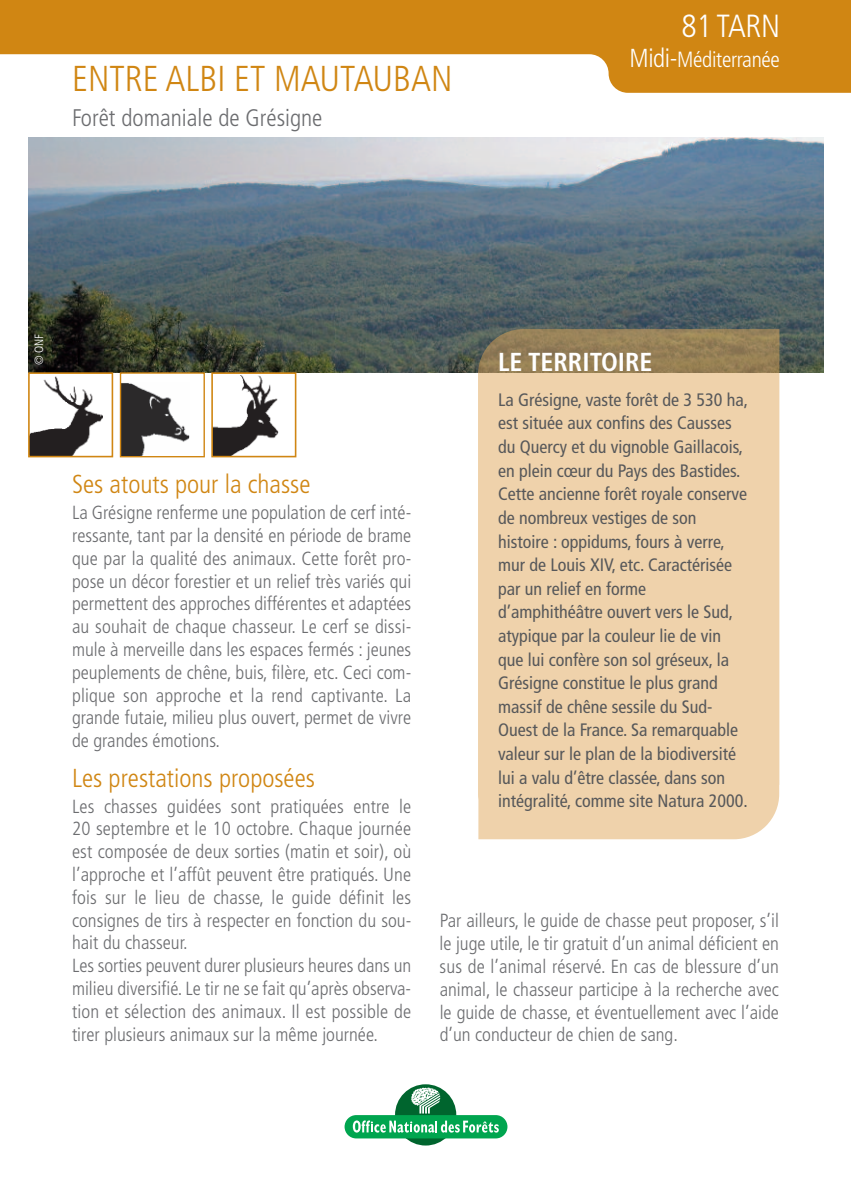
<style>
.page{position:relative;width:851px;height:1191px;background:#fff}
.page>*{position:absolute;margin:0;border:0;box-sizing:border-box;transform-origin:0 0}
.t1{font:300 condensed 36px "Frutiger LT Std";color:#d08613}
.t2{font:300 condensed 32px "Frutiger LT Std";letter-spacing:-.015em;color:#fff}
.t3{font:300 condensed 26px "Frutiger LT Std";color:#d08613}
.t4{font:700 condensed 26px "Frutiger LT Std";color:#fff}
.t5{font:300 condensed 24px "Frutiger LT Std";color:#6c6d70}
.t6{font:300 condensed 22px "Frutiger LT Std";letter-spacing:-.015em;color:#fff}
.t7{font:300 condensed 19px/22.8px "Frutiger LT Std";color:#6c6d70;text-align:justify}
.t8{font:condensed 18px/23.6px "Frutiger LT Std";color:#57585a}
.t9{font:300 condensed 12px "Frutiger";color:#fff}
.s1{font-size:26px}
</style>
<div class="page">
<img style="left:28px;top:137px;width:795px;height:235px">
<div style="left:0;top:0;width:850px;height:137px;background:#d08613"></div>
<svg style="left:0;top:54px;width:850px;height:83px;fill:#fff"></svg>
<div style="left:72px;top:64px;width:416px;height:69px;background:#fff"></div>
<div style="left:395px;top:1084px;width:61px;height:61px;background:#00652e;border-radius:50%"></div>
<div style="left:344px;top:1115px;width:163px;height:23px;background:#00a54f;border-radius:12px"></div>
<svg style="left:411px;top:1087px;width:29px;height:26px"></svg>
<svg style="left:353px;top:1120px;width:145px;height:12px"></svg>
<img style="left:31px;top:376px;width:72px;height:78px">
<div style="left:28px;top:372px;width:85px;height:85px;border:2px solid #d08613"></div>
<img style="left:122px;top:383px;width:67px;height:72px">
<div style="left:120px;top:372px;width:85px;height:85px;border:1px solid #d08613"></div>
<img style="left:214px;top:375px;width:65px;height:79px">
<div style="left:211px;top:372px;width:85px;height:85px;border:2px solid #d08613"></div>
<svg style="left:478px;top:329px;width:301px;height:510px;background:#e7caa3"></svg>
<h1 class="t1" style="left:72px;top:64px;width:382px">ENTRE ALBI ET MAUTAUBAN</h1>
<p class="t5" style="left:72px;top:108px;width:252px">Forêt domaniale de Grésigne</p>
<h2 class="t2" style="left:681px;top:13px;width:100px">81 TARN</h2>
<p class="t6" style="left:629px;top:51px;width:152px"><span class="s1">Midi-</span>Méditerranée</p>
<p class="t9" style="left:34px;top:365px;width:33px;rotate:-90deg">© ONF</p>
<h3 class="t3" style="left:72px;top:473px;width:240px">Ses atouts pour la chasse</h3>
<p class="t7" style="left:72px;top:502px;width:341px">La Grésigne renferme une population de cerf inté&shy;ressante, tant par la densité en période de brame que par la qualité des animaux. Cette forêt pro&shy;pose un décor forestier et un relief très variés qui permettent des approches différentes et adaptées au souhait de chaque chasseur. Le cerf se dissi&shy;mule à merveille dans les espaces fermés : jeunes peuplements de chêne, buis, filère, etc. Ceci com&shy;plique son approche et la rend captivante. La grande futaie, milieu plus ouvert, permet de vivre de grandes émotions.</p>
<h3 class="t3" style="left:72px;top:767px;width:244px">Les prestations proposées</h3>
<p class="t7" style="left:72px;top:796px;width:341px;text-align:left">Les chasses guidées sont pratiquées entre le 20 septembre et le 10 octobre. Chaque journée est composée de deux sorties (matin et soir), où l’approche et l’affût peuvent être pratiqués. Une fois sur le lieu de chasse, le guide définit les consignes de tirs à respecter en fonction du sou&shy;hait du chasseur.<br>Les sorties peuvent durer plusieurs heures dans un milieu diversifié. Le tir ne se fait qu’après observa&shy;tion et sélection des animaux. Il est possible de tirer plusieurs animaux sur la même journée.</p>
<h3 class="t4" style="left:498px;top:351px;width:156px">LE TERRITOIRE</h3>
<p class="t8" style="left:498px;top:389px;width:251px">La Grésigne, vaste forêt de 3 530 ha, est située aux confins des Causses du Quercy et du vignoble Gaillacois, en plein cœur du Pays des Bastides.<br>Cette ancienne forêt royale conserve de nombreux vestiges de son histoire : oppidums, fours à verre, mur de Louis XIV, etc. Caractérisée par un relief en forme d’amphithéâtre ouvert vers le Sud, atypique par la couleur lie de vin que lui confère son sol gréseux, la Grésigne constitue le plus grand massif de chêne sessile du Sud-Ouest de la France. Sa remarquable valeur sur le plan de la biodiversité lui a valu d’être classée, dans son intégralité, comme site Natura 2000.</p>
<p class="t7" style="left:439px;top:911px;width:341px">Par ailleurs, le guide de chasse peut proposer, s’il le juge utile, le tir gratuit d’un animal déficient en sus de l’animal réservé. En cas de blessure d’un animal, le chasseur participe à la recherche avec le guide de chasse, et éventuellement avec l’aide d’un conducteur de chien de sang.</p>
</div>
